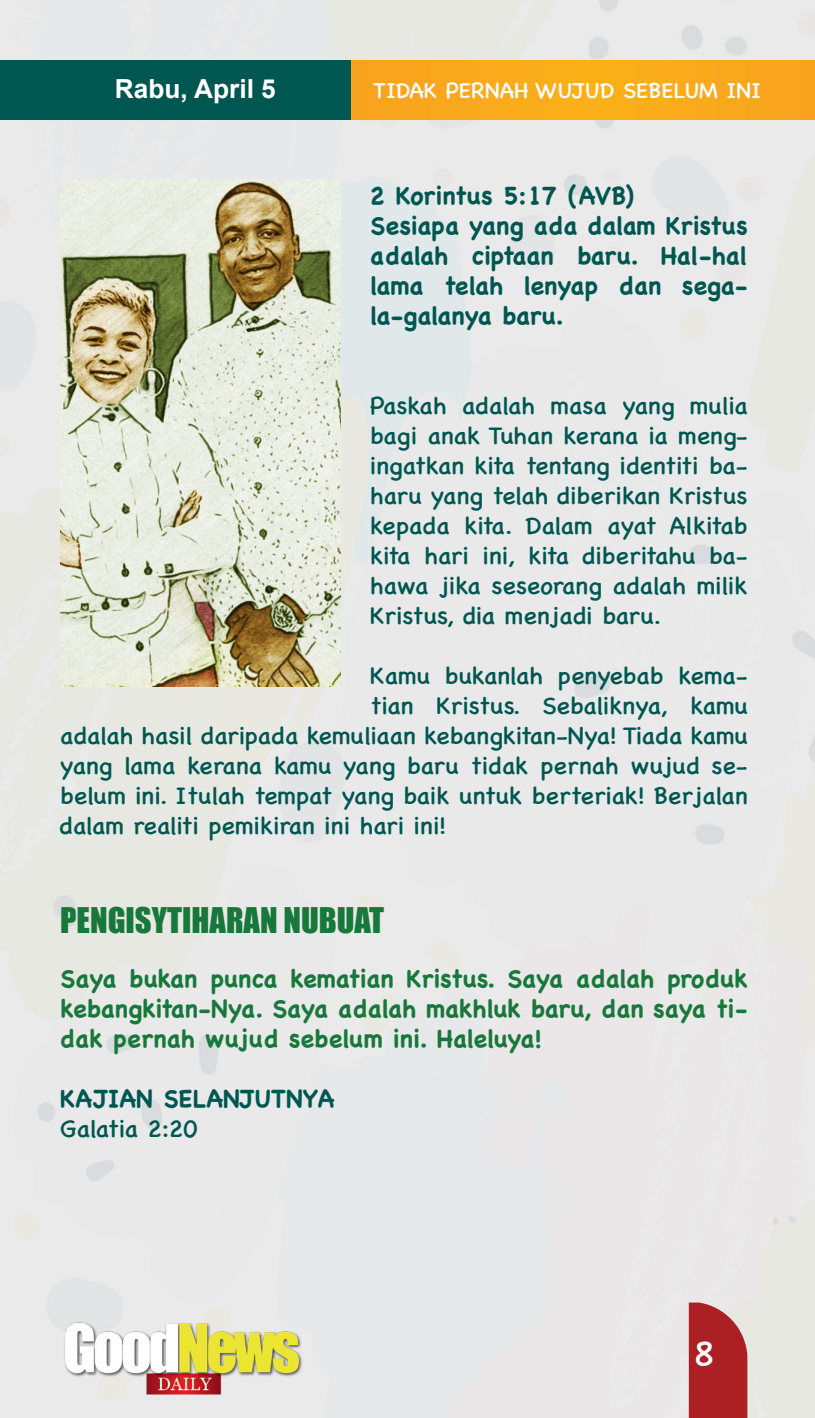
<style>
.page{position:relative;width:815px;height:1418px;background:#fff}
.page>*{position:absolute;margin:0;border:0;box-sizing:border-box;transform-origin:0 0}
.t1{font:35px "Chalkboard SE";color:#fff}
.t2{font:32.5px "Impact";color:#18783c}
.t3{font:700 26.25px "Arial";color:#fff}
.t4{font:25px/30px "Chalkboard SE";color:#005752;text-align:justify}
.t5{font:700 25px/30px "Chalkboard SE";color:#18783c;text-align:justify}
.t6{font:700 25px/30px "Chalkboard SE";color:#005752;text-align:justify}
.t7{font:22.5px "Chalkboard SE";color:#fff}
</style>
<div class="page">
<div style="left:0;top:0;width:815px;height:1417px;background:#e9e9e9"></div>
<div style="left:168px;top:60px;width:647px;height:60px;background:#f9a91c"></div>
<div style="left:0;top:60px;width:351px;height:60px;background:#005752"></div>
<div style="left:689px;top:1302px;width:58px;height:115px;background:#ac1f22"></div>
<img style="left:59px;top:1320px;width:246px;height:76px">
<img style="left:60px;top:179px;width:280px;height:508px">
<p class="t3" style="left:115px;top:71px;width:162px">Rabu, April 5</p>
<p class="t7" style="left:373px;top:71px;width:389px">TIDAK PERNAH WUJUD SEBELUM INI</p>
<p class="t6" style="left:370px;top:180px;width:265px">2 Korintus 5:17 (AVB)</p>
<p class="t6" style="left:370px;top:210px;width:379px">Sesiapa yang ada dalam Kristus adalah ciptaan baru. Hal-hal lama telah lenyap dan sega&shy;la-galanya baru.</p>
<p class="t4" style="left:370px;top:389px;width:379px">Paskah adalah masa yang mulia bagi anak Tuhan kerana ia meng&shy;ingatkan kita tentang identiti ba&shy;haru yang telah diberikan Kristus kepada kita. Dalam ayat Alkitab kita hari ini, kita diberitahu ba&shy;hawa jika seseorang adalah milik Kristus, dia menjadi baru.</p>
<p class="t4" style="left:370px;top:659px;width:379px">Kamu bukanlah penyebab kema-</p>
<p class="t4" style="left:370px;top:689px;width:379px">tian Kristus. Sebaliknya, kamu</p>
<p class="t4" style="left:60px;top:719px;width:689px">adalah hasil daripada kemuliaan kebangkitan-Nya! Tiada kamu</p>
<p class="t4" style="left:60px;top:749px;width:689px">yang lama kerana kamu yang baru tidak pernah wujud se-</p>
<p class="t4" style="left:60px;top:779px;width:689px">belum ini. Itulah tempat yang baik untuk berteriak! Berjalan</p>
<p class="t4" style="left:60px;top:809px;width:387px">dalam realiti pemikiran ini hari ini!</p>
<p class="t2" style="left:60px;top:895px;width:325px">PENGISYTIHARAN NUBUAT</p>
<p class="t5" style="left:60px;top:963px;width:689px">Saya bukan punca kematian Kristus. Saya adalah produk kebangkitan-Nya. Saya adalah makhluk baru, dan saya ti&shy;dak pernah wujud sebelum ini. Haleluya!</p>
<p class="t6" style="left:60px;top:1083px;width:276px">KAJIAN SELANJUTNYA</p>
<p class="t4" style="left:60px;top:1112px;width:139px">Galatia 2:20</p>
<h1 class="t1" style="left:694px;top:1322px;width:21px">8</h1>
</div>
